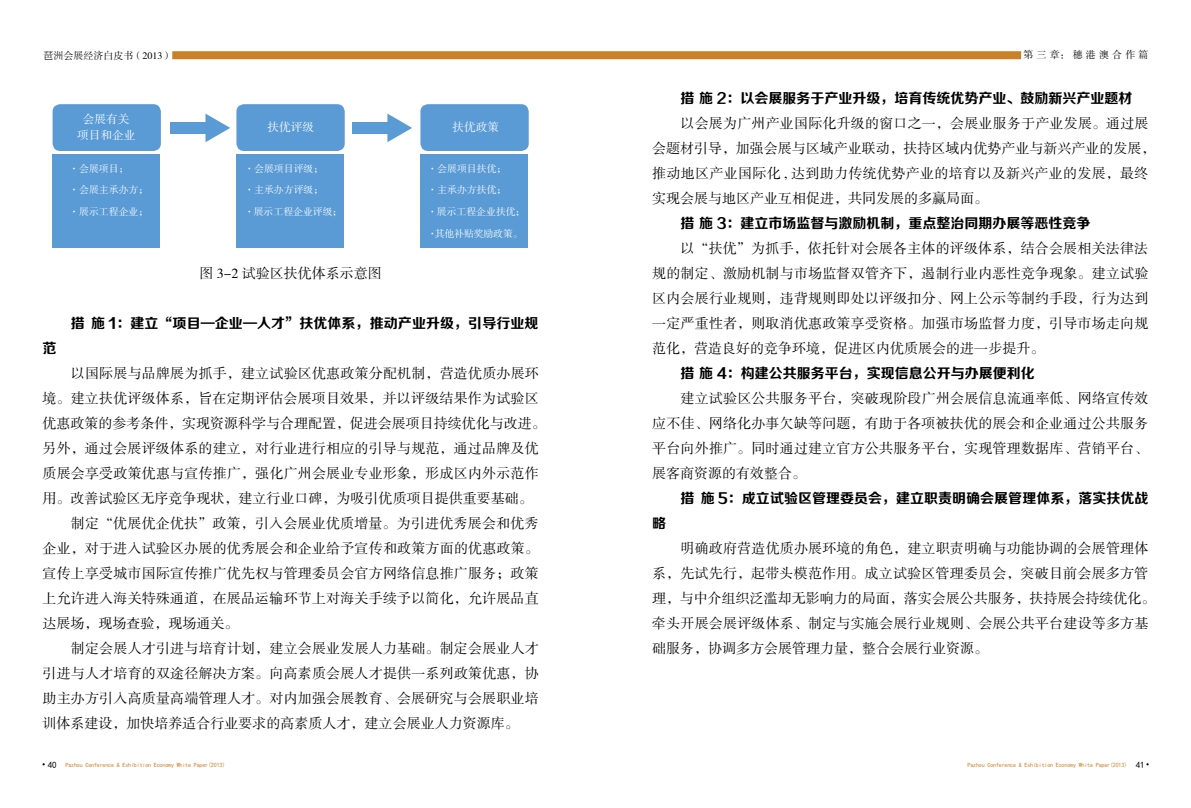
<style>
.page{position:relative;width:1191px;height:808px;background:#fff}
.page>*{position:absolute;margin:0;border:0;box-sizing:border-box;transform-origin:0 0}
.t1{font:14px/25px "FZSSJW GB1 0";letter-spacing:.015em;color:#000}
.t2{font:14px "FZZCHJW GB1 0";color:#000}
.t3{font:11.7px/16.2px "FZSSJW GB1 0";color:#fff;text-align:center}
.t4{font:10px "FZSSJW GB1 0";color:#000}
.t5{font:10px "FZSSJW GB1 0";letter-spacing:.315em;color:#000}
.t6{font:9.9px/21.5px "FZSSJW GB1 0";color:#fff}
.t7{font:6px "Sim Hei";letter-spacing:-.025em;color:#ca8027}
.s1{font-size:9px;color:#000}
</style>
<div class="page">
<div style="left:53px;top:104px;width:108px;height:47px;background:#5a9bd5;border-radius:8px"></div>
<div style="left:236px;top:104px;width:109px;height:47px;background:#5a9bd5;border-radius:8px"></div>
<div style="left:420px;top:104px;width:109px;height:47px;background:#5a9bd5;border-radius:8px"></div>
<div style="left:53px;top:154px;width:107px;height:94px;background:#5a9bd5"></div>
<div style="left:236px;top:154px;width:108px;height:94px;background:#5a9bd5"></div>
<div style="left:420px;top:154px;width:108px;height:94px;background:#5a9bd5"></div>
<svg style="left:205px;top:114px;width:25px;height:28px"></svg>
<div style="left:170px;top:122px;width:36px;height:11px;background:#5a9bd5"></div>
<svg style="left:387px;top:114px;width:25px;height:28px"></svg>
<div style="left:352px;top:122px;width:36px;height:11px;background:#5a9bd5"></div>
<div style="left:172px;top:51px;width:849px;height:8px;background:#ca8027"></div>
<p class="t4" style="left:43px;top:50px;width:130px">琶洲会展经济白皮书（2013）</p>
<p class="t5" style="left:1023px;top:50px;width:127px">第三章：穗港澳合作篇</p>
<p class="t3" style="left:77px;top:112px;width:60px">会展有关项目和企业</p>
<p class="t6" style="left:69px;top:158px;width:80px">·会展项目；<br>·会展主承办方；·展示工程企业；</p>
<p class="t6" style="left:244px;top:158px;width:99px">·会展项目评级；<br>·主承办方评级；<br>·展示工程企业评级；</p>
<p class="t6" style="left:427px;top:158px;width:99px">·会展项目扶优；<br>·主承办方扶优；<br>·展示工程企业扶优；·其他补贴奖励政策。</p>
<p class="t3" style="left:267px;top:119px;width:48px">扶优评级</p>
<p class="t3" style="left:452px;top:119px;width:48px">扶优政策</p>
<p class="t2" style="left:43px;top:340px;width:15px">范</p>
<p class="t1" style="left:199px;top:261px;width:184px">图 3-2 试验区扶优体系示意图</p>
<p class="t2" style="left:71px;top:315px;width:469px">措 施 1：建立“项目—企业—人才”扶优体系，推动产业升级，引导行业规</p>
<p class="t1" style="left:71px;top:361px;width:469px">以国际展与品牌展为抓手，建立试验区优惠政策分配机制，营造优质办展环</p>
<p class="t1" style="left:43px;top:386px;width:498px">境。建立扶优评级体系，旨在定期评估会展项目效果，并以评级结果作为试验区</p>
<p class="t1" style="left:43px;top:411px;width:505px">优惠政策的参考条件，实现资源科学与合理配置，促进会展项目持续优化与改进。</p>
<p class="t1" style="left:43px;top:436px;width:498px">另外，通过会展评级体系的建立，对行业进行相应的引导与规范，通过品牌及优</p>
<p class="t1" style="left:43px;top:461px;width:498px">质展会享受政策优惠与宣传推广，强化广州会展业专业形象，形成区内外示范作</p>
<p class="t1" style="left:43px;top:486px;width:491px">用。改善试验区无序竞争现状，建立行业口碑，为吸引优质项目提供重要基础。</p>
<p class="t1" style="left:71px;top:511px;width:469px">制定“优展优企优扶”政策，引入会展业优质增量。为引进优秀展会和优秀</p>
<p class="t1" style="left:43px;top:536px;width:498px">企业，对于进入试验区办展的优秀展会和企业给予宣传和政策方面的优惠政策。</p>
<p class="t1" style="left:43px;top:561px;width:498px">宣传上享受城市国际宣传推广优先权与管理委员会官方网络信息推广服务；政策</p>
<p class="t1" style="left:43px;top:586px;width:498px">上允许进入海关特殊通道，在展品运输环节上对海关手续予以简化，允许展品直</p>
<p class="t1" style="left:43px;top:611px;width:197px">达展场，现场查验，现场通关。</p>
<p class="t1" style="left:71px;top:636px;width:469px">制定会展人才引进与培育计划，建立会展业发展人力基础。制定会展业人才</p>
<p class="t1" style="left:43px;top:661px;width:498px">引进与人才培育的双途径解决方案。向高素质会展人才提供一系列政策优惠，协</p>
<p class="t1" style="left:43px;top:686px;width:498px">助主办方引入高质量高端管理人才。对内加强会展教育、会展研究与会展职业培</p>
<p class="t1" style="left:43px;top:711px;width:477px">训体系建设，加快培养适合行业要求的高素质人才，建立会展业人力资源库。</p>
<p class="t2" style="left:680px;top:90px;width:453px">措 施 2：以会展服务于产业升级，培育传统优势产业、鼓励新兴产业题材</p>
<p class="t1" style="left:652px;top:111px;width:505px;text-indent:28px">以会展为广州产业国际化升级的窗口之一，会展业服务于产业发展。通过展会题材引导，加强会展与区域产业联动，扶持区域内优势产业与新兴产业的发展，推动地区产业国际化 , 达到助力传统优势产业的培育以及新兴产业的发展，最终实现会展与地区产业互相促进，共同发展的多赢局面。</p>
<p class="t2" style="left:680px;top:215px;width:411px">措 施 3：建立市场监督与激励机制，重点整治同期办展等恶性竞争</p>
<p class="t1" style="left:652px;top:236px;width:498px;text-align:justify;text-indent:28px">以“扶优”为抓手，依托针对会展各主体的评级体系，结合会展相关法律法规的制定、激励机制与市场监督双管齐下，遏制行业内恶性竞争现象。建立试验区内会展行业规则，违背规则即处以评级扣分、网上公示等制约手段，行为达到一定严重性者，则取消优惠政策享受资格。加强市场监督力度，引导市场走向规范化，营造良好的竞争环境，促进区内优质展会的进一步提升。</p>
<p class="t2" style="left:680px;top:365px;width:356px">措 施 4：构建公共服务平台，实现信息公开与办展便利化</p>
<p class="t1" style="left:652px;top:386px;width:498px;text-align:justify;text-indent:28px">建立试验区公共服务平台，突破现阶段广州会展信息流通率低、网络宣传效应不佳、网络化办事欠缺等问题，有助于各项被扶优的展会和企业通过公共服务平台向外推广。同时通过建立官方公共服务平台，实现管理数据库、营销平台、展客商资源的有效整合。</p>
<p class="t2" style="left:680px;top:490px;width:469px">措 施 5：成立试验区管理委员会，建立职责明确会展管理体系，落实扶优战</p>
<p class="t2" style="left:652px;top:515px;width:15px">略</p>
<p class="t1" style="left:652px;top:536px;width:505px;text-indent:28px">明确政府营造优质办展环境的角色，建立职责明确与功能协调的会展管理体系，先试先行，起带头模范作用。成立试验区管理委员会，突破目前会展多方管理，与中介组织泛滥却无影响力的局面，落实会展公共服务，扶持展会持续优化。牵头开展会展评级体系、制定与实施会展行业规则、会展公共平台建设等多方基础服务，协调多方会展管理力量，整合会展行业资源。</p>
<p class="t7" style="left:48px;top:761px;width:179px"><span class="s1">40</span> Pazhou Conference &amp; Exhibition Economy White Paper(2013)</p>
<p class="t7" style="left:967px;top:762px;width:179px">Pazhou Conference &amp; Exhibition Economy White Paper(2013) <span class="s1">41</span></p>
</div>
